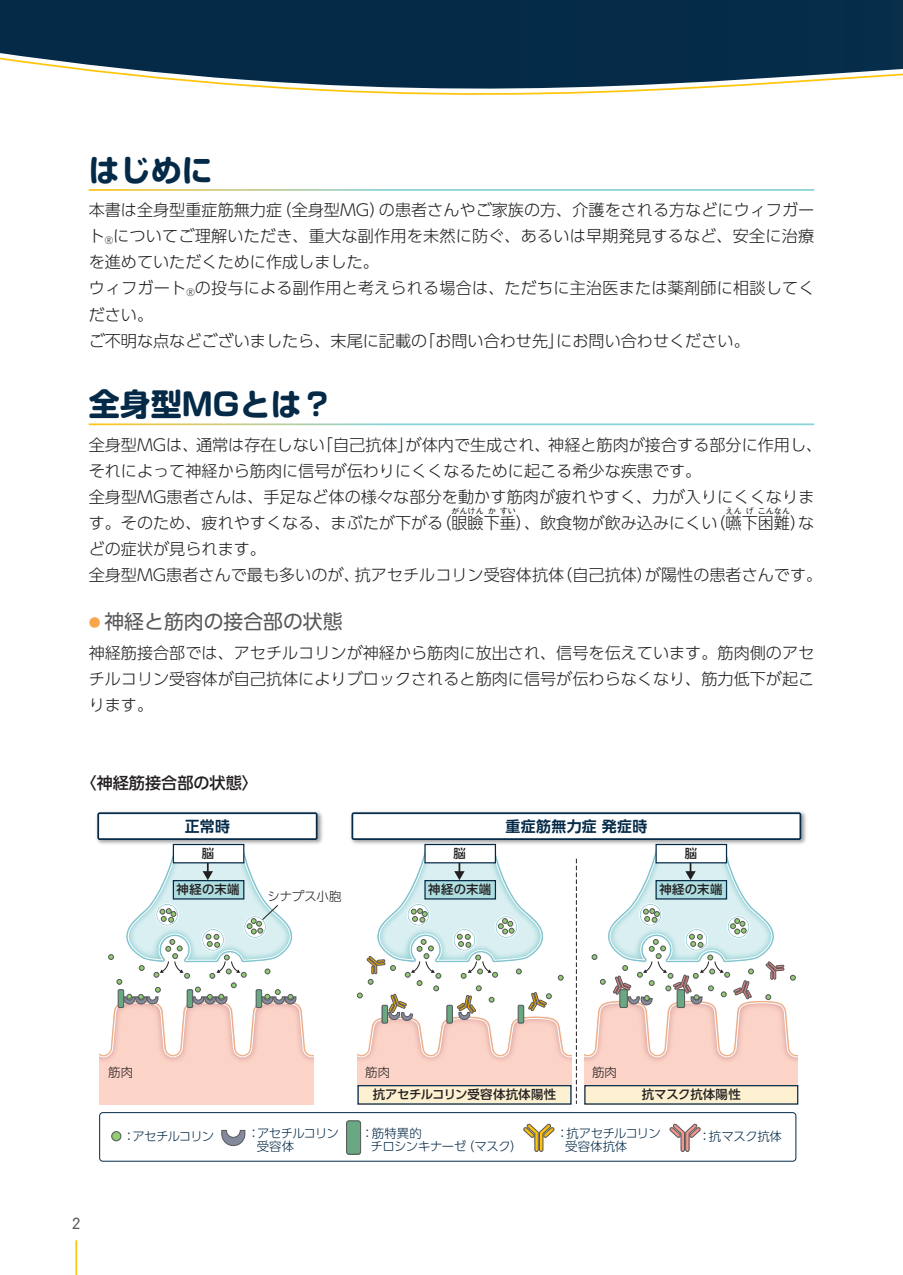
<style>
.page{position:relative;width:903px;height:1275px;background:#fff}
.page>*{position:absolute;margin:0;border:0;box-sizing:border-box;transform-origin:0 0}
.t1{font:700 30.97px "Soft Go Std";color:#042a48}
.t2{font:19.78px "UD Shin Go Pro";color:#57585a}
.t3{font:300 16.1px/26.1px "UD Shin Go Pro";color:#231f20}
.t4{font:500 16.1px "UD Shin Go Pro";color:#231f20}
.t5{font:16.1px "BC Alphapipe RB";color:#57585a}
.t6{font:700 14.88px "UD Shin Go Pro De";letter-spacing:.025em;color:#042a48}
.t7{font:500 12.42px "UD Shin Go Pro";letter-spacing:.01em;color:#231f20}
.t8{font:300 12.42px/12.4px "UD Shin Go Pro";letter-spacing:-.04em;color:#042a48}
.t9{font:300 12.42px "UD Shin Go Pro";letter-spacing:.01em;color:#231f20}
.t10{font:300 12.42px/12.4px "UD Shin Go Pro";letter-spacing:-.06em;color:#042a48}
.t11{font:300 12.42px "UD Shin Go Pro";letter-spacing:-.075em;color:#042a48}
.t12{font:300 8.05px "UD Shin Go Pro";color:#231f20}
.s1{font-weight:500;font-size:11.9px;color:#f9a64a}
</style>
<div class="page">
<svg style="left:0;top:0;width:903px;height:95px;background:#2f4e63"></svg>
<hr style="left:75px;top:1240px;width:2px;height:35px;background:#fec50d">
<svg style="left:523px;top:1123px;width:32px;height:29px"></svg>
<svg style="left:669px;top:1123px;width:32px;height:29px"></svg>
<div style="left:346px;top:1121px;width:15px;height:33px;background:#6aa883;border-radius:3px"></div>
<div style="left:346px;top:1120px;width:15px;height:35px;border:1px solid #57585a;border-radius:3px"></div>
<div style="left:99px;top:1112px;width:697px;height:49px;border:1px solid #042a48;border-radius:3px"></div>
<div style="left:112px;top:1131px;width:9px;height:10px;background:#93cc72;border-radius:50%"></div>
<div style="left:111px;top:1131px;width:10px;height:10px;border:1px solid #57585a;border-radius:50%"></div>
<svg style="left:221px;top:1130px;width:24px;height:16px"></svg>
<img style="left:96px;top:811px;width:227px;height:37px">
<svg style="left:97px;top:812px;width:221px;height:28px"></svg>
<img style="left:351px;top:811px;width:455px;height:37px">
<svg style="left:351px;top:812px;width:450px;height:28px"></svg>
<svg style="left:100px;top:849px;width:213px;height:255px"></svg>
<div style="left:173px;top:881px;width:71px;height:18px;background:#aedee0"></div>
<div style="left:173px;top:880px;width:71px;height:19px;border:1px solid #042a48"></div>
<div style="left:173px;top:844px;width:71px;height:19px;background:#fff"></div>
<div style="left:173px;top:844px;width:71px;height:19px;border:1px solid #042a48"></div>
<svg style="left:357px;top:849px;width:220px;height:255px"></svg>
<div style="left:425px;top:881px;width:70px;height:18px;background:#aedee0"></div>
<div style="left:424px;top:880px;width:72px;height:19px;border:1px solid #042a48"></div>
<div style="left:425px;top:844px;width:70px;height:19px;background:#fff"></div>
<div style="left:424px;top:844px;width:72px;height:19px;border:1px solid #042a48"></div>
<div style="left:358px;top:1086px;width:213px;height:18px;background:#fef1d1"></div>
<div style="left:357px;top:1085px;width:214px;height:20px;border:1px solid #042a48"></div>
<svg style="left:584px;top:849px;width:213px;height:255px"></svg>
<div style="left:656px;top:881px;width:70px;height:18px;background:#aedee0"></div>
<div style="left:655px;top:880px;width:72px;height:19px;border:1px solid #042a48"></div>
<div style="left:656px;top:844px;width:70px;height:19px;background:#fff"></div>
<div style="left:655px;top:844px;width:72px;height:19px;border:1px solid #042a48"></div>
<h1 class="t1" style="left:89px;top:148px;width:126px">はじめに</h1>
<p class="t3" style="left:89px;top:197px;width:727px">本書は全身型重症筋無力症（全身型MG）の患者さんやご家族の方、介護をされる方などにウィフガート<sub>®</sub>についてご理解いただき、重大な副作用を未然に防ぐ、あるいは早期発見するなど、安全に治療を進めていただくために作成しました。<br>ウィフガート<sub>®</sub>の投与による副作用と考えられる場合は、ただちに主治医または薬剤師に相談してください。<br>ご不明な点などございましたら、末尾に記載の「お問い合わせ先」にお問い合わせください。</p>
<h1 class="t1" style="left:89px;top:382px;width:246px">全身型MGとは？</h1>
<p class="t3" style="left:89px;top:431px;width:735px">全身型MGは、通常は存在しない「自己抗体」が体内で生成され、神経と筋肉が接合する部分に作用し、それによって神経から筋肉に信号が伝わりにくくなるために起こる希少な疾患です。<br>全身型MG患者さんは、手足など体の様々な部分を動かす筋肉が疲れやすく、力が入りにくくなります。そのため、疲れやすくなる、まぶたが下がる（眼瞼下垂）、飲食物が飲み込みにくい（嚥下困難）な</p>
<p class="t12" style="left:451px;top:504px;width:34px">がんけん</p>
<p class="t12" style="left:488px;top:504px;width:10px">か</p>
<p class="t12" style="left:500px;top:504px;width:18px">すい</p>
<p class="t12" style="left:725px;top:504px;width:18px">えん</p>
<p class="t12" style="left:746px;top:504px;width:10px">げ</p>
<p class="t12" style="left:758px;top:504px;width:34px">こんなん</p>
<p class="t3" style="left:89px;top:535px;width:735px">どの症状が見られます。<br>全身型MG患者さんで最も多いのが、抗アセチルコリン受容体抗体（自己抗体）が陽性の患者さんです。</p>
<p class="t2" style="left:89px;top:606px;width:255px"><span class="s1">●</span> 神経と筋肉の接合部の状態</p>
<p class="t3" style="left:89px;top:639px;width:727px;text-align:justify">神経筋接合部では、アセチルコリンが神経から筋肉に放出され、信号を伝えています。筋肉側のアセチルコリン受容体が自己抗体によりブロックされると筋肉に信号が伝わらなくなり、筋力低下が起こります。</p>
<p class="t4" style="left:81px;top:770px;width:179px">〈神経筋接合部の状態〉</p>
<p class="t6" style="left:185px;top:814px;width:46px">正常時</p>
<p class="t6" style="left:505px;top:814px;width:143px">重症筋無力症 発症時</p>
<p class="t7" style="left:202px;top:843px;width:14px">脳</p>
<p class="t7" style="left:177px;top:879px;width:65px">神経の末端</p>
<p class="t9" style="left:267px;top:886px;width:75px">シナプス小胞</p>
<p class="t7" style="left:454px;top:843px;width:14px">脳</p>
<p class="t7" style="left:428px;top:879px;width:65px">神経の末端</p>
<p class="t7" style="left:685px;top:843px;width:14px">脳</p>
<p class="t7" style="left:659px;top:879px;width:65px">神経の末端</p>
<p class="t5" style="left:72px;top:1213px;width:10px">2</p>
<p class="t9" style="left:108px;top:1062px;width:26px">筋肉</p>
<p class="t9" style="left:365px;top:1062px;width:26px">筋肉</p>
<p class="t9" style="left:592px;top:1062px;width:26px">筋肉</p>
<p class="t7" style="left:373px;top:1084px;width:185px">抗アセチルコリン受容体抗体陽性</p>
<p class="t7" style="left:642px;top:1084px;width:101px">抗マスク抗体陽性</p>
<p class="t11" style="left:123px;top:1126px;width:93px">：アセチルコリン</p>
<p class="t10" style="left:257px;top:1127px;width:84px;text-indent:-9px">：アセチルコリン受容体</p>
<p class="t8" style="left:370px;top:1127px;width:154px;text-indent:-9px">：筋特異的<br>チロシンキナーゼ（マスク）</p>
<p class="t8" style="left:565px;top:1127px;width:97px;text-indent:-9px">：抗アセチルコリン受容体抗体</p>
<p class="t8" style="left:698px;top:1130px;width:85px">：抗マスク抗体</p>
</div>
